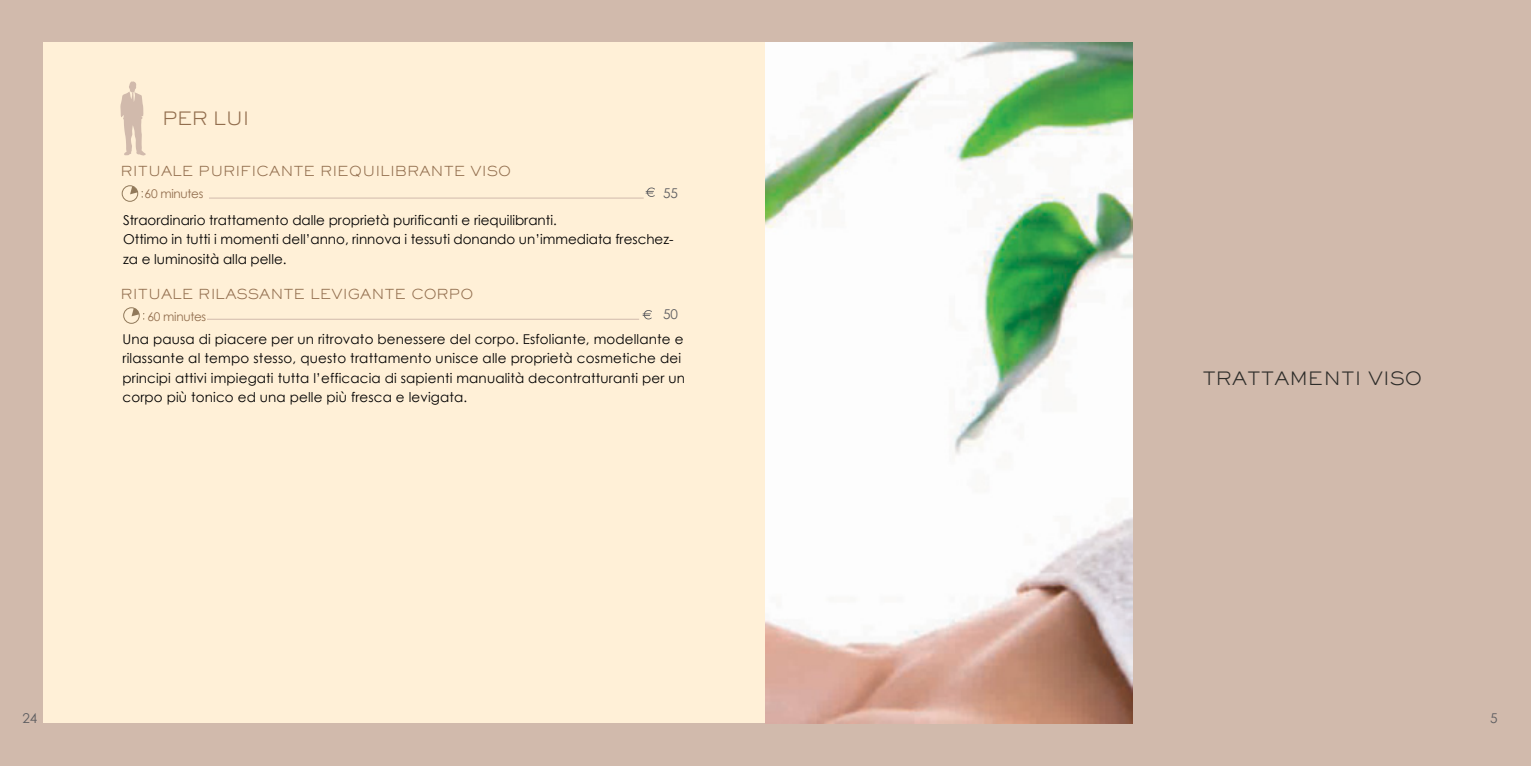
<style>
.page{position:relative;width:1531px;height:766px;background:#fff}
.page>*{position:absolute;margin:0;border:0;box-sizing:border-box;transform-origin:0 0}
.t1{font:300 18px "AT Sackers Gothic";color:#2e2d2a}
.t2{font:300 18px "AT Sackers Gothic";letter-spacing:-.035em;color:#926e4e}
.t3{font:13.5px/19.5px "Century Gothic";letter-spacing:.01em;color:#000}
.t4{font:300 13.5px "AT Sackers Gothic";color:#926e4e}
.t5{font:13.5px "Century Gothic";color:#5d5d60}
.t6{font:12px "Century Gothic";letter-spacing:-.025em;color:#926e4e}
</style>
<div class="page">
<div style="left:0;top:0;width:765px;height:765px;background:#d1baac"></div>
<div style="left:43px;top:43px;width:722px;height:680px;background:#fff0d7"></div>
<svg style="left:120px;top:81px;width:26px;height:75px"></svg>
<svg style="left:645px;top:187px;width:10px;height:10px"></svg>
<svg style="left:642px;top:310px;width:10px;height:9px"></svg>
<svg style="left:130px;top:187px;width:13px;height:10px"></svg>
<div style="left:122px;top:185px;width:16px;height:16px;border:1px solid #91795a;border-radius:50%"></div>
<svg style="left:132px;top:308px;width:13px;height:11px"></svg>
<div style="left:123px;top:307px;width:17px;height:16px;border:1px solid #91795a;border-radius:50%"></div>
<hr style="left:201px;top:198px;width:443px;height:1px;background:#d1baac">
<hr style="left:202px;top:319px;width:437px;height:1px;background:#d1baac">
<div style="left:765px;top:0;width:766px;height:765px;background:#d1baac"></div>
<img style="left:765px;top:43px;width:368px;height:680px">
<div style="left:148px;top:186px;width:61px;height:15px;background:#fff0d7"></div>
<div style="left:145px;top:308px;width:62px;height:15px;background:#fff0d7"></div>
<h1 class="t2" style="left:162px;top:106px;width:88px">PER LUI</h1>
<p class="t4" style="left:121px;top:162px;width:392px">RITUALE PURIFICANTE RIEQUILIBRANTE VISO</p>
<p class="t5" style="left:663px;top:184px;width:16px">55</p>
<p class="t6" style="left:145px;top:185px;width:60px">60 minutes</p>
<p class="t3" style="left:123px;top:210px;width:552px">Straordinario trattamento dalle proprietà purificanti e riequilibranti.<br>Ottimo in tutti i momenti dell’anno, rinnova i tessuti donando un’immediata freschez&shy;za e luminosità alla pelle.</p>
<p class="t4" style="left:121px;top:285px;width:354px">RITUALE RILASSANTE LEVIGANTE CORPO</p>
<p class="t6" style="left:148px;top:308px;width:60px">60 minutes</p>
<p class="t5" style="left:663px;top:305px;width:16px">50</p>
<p class="t3" style="left:122px;top:328px;width:564px">Una pausa di piacere per un ritrovato benessere del corpo. Esfoliante, modellante e rilassante al tempo stesso, questo trattamento unisce alle proprietà cosmetiche dei principi attivi impiegati tutta l’efficacia di sapienti manualità decontratturanti per un corpo più tonico ed una pelle più fresca e levigata.</p>
<p class="t5" style="left:22px;top:708px;width:16px">24</p>
<h1 class="t1" style="left:1202px;top:366px;width:221px">TRATTAMENTI VISO</h1>
<p class="t5" style="left:1490px;top:709px;width:9px">5</p>
</div>
